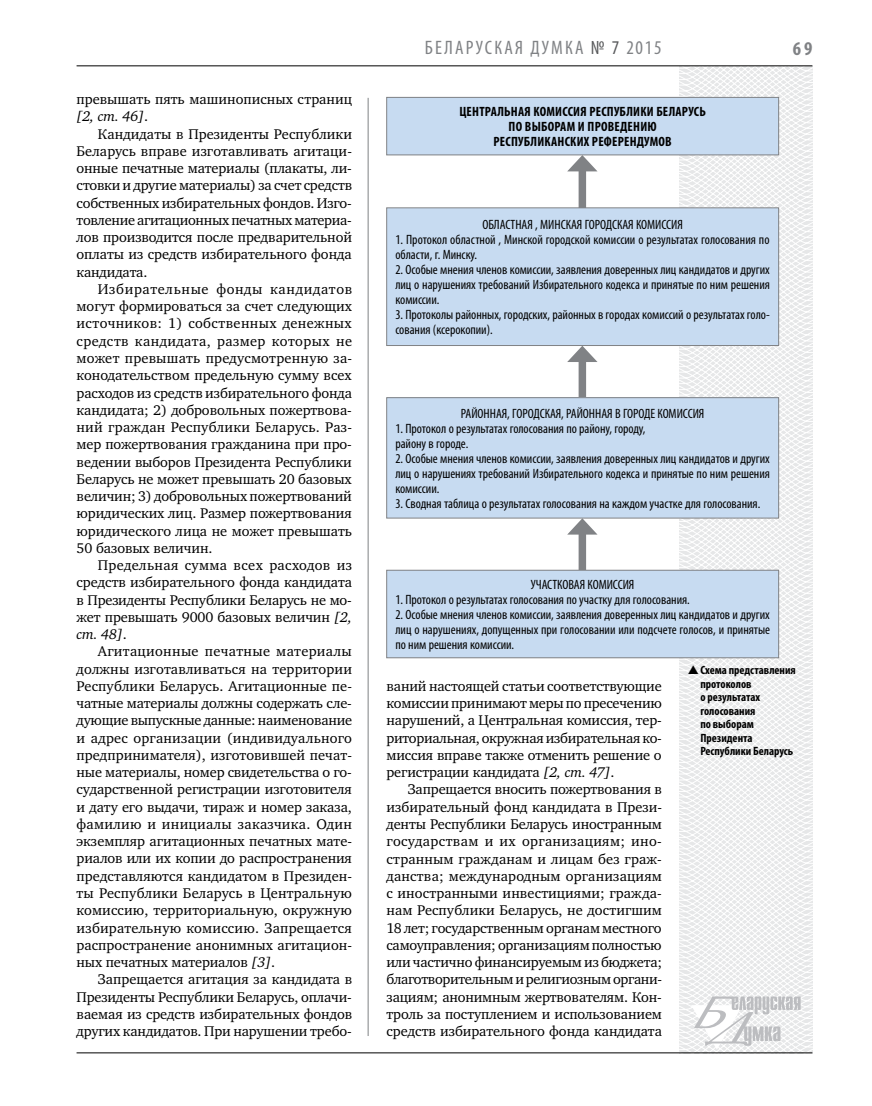
<style>
.page{position:relative;width:872px;height:1106px;background:#fff}
.page>*{position:absolute;margin:0;border:0;box-sizing:border-box;transform-origin:0 0}
.t1{font:condensed 19.5px "Myriad Pro";letter-spacing:.11em;color:#808285}
.t2{font:700 condensed 19.5px "Myriad Pro";color:#808285}
.t3{font:14.4px/17.2px "Charter C";letter-spacing:-.005em;color:#000;text-align:justify}
.t4{font:condensed 13.5px/15px "Myriad Pro";letter-spacing:-.005em;color:#000}
.t5{font:700 condensed 13.5px/15px "Myriad Pro";letter-spacing:.015em;color:#000}
.t6{font:700 condensed 12px/13.5px "Myriad Pro";color:#000}
.s1{font-style:italic}
.s2{color:#58595b}
</style>
<div class="page">
<hr style="left:368px;top:98px;width:1px;height:938px;background:#808285">
<svg style="left:621px;top:65px;width:192px;height:989px"></svg>
<svg style="left:691px;top:996px;width:109px;height:53px"></svg>
<hr style="left:77px;top:65px;width:735px;height:1px;background:#000">
<hr style="left:77px;top:1052px;width:735px;height:1px;background:#000">
<div style="left:578px;top:165px;width:8px;height:61px;background:#808285"></div>
<svg style="left:567px;top:155px;width:30px;height:16px"></svg>
<div style="left:578px;top:356px;width:8px;height:60px;background:#808285"></div>
<svg style="left:567px;top:346px;width:30px;height:16px"></svg>
<div style="left:578px;top:528px;width:8px;height:61px;background:#808285"></div>
<svg style="left:567px;top:518px;width:30px;height:16px"></svg>
<div style="left:387px;top:97px;width:391px;height:58px;background:#c7dbf1"></div>
<div style="left:386px;top:97px;width:393px;height:58px;border:1px solid #808285"></div>
<div style="left:387px;top:208px;width:391px;height:137px;background:#c7dbf1"></div>
<div style="left:386px;top:208px;width:393px;height:138px;border:1px solid #808285"></div>
<div style="left:387px;top:397px;width:391px;height:121px;background:#c7dbf1"></div>
<div style="left:386px;top:397px;width:393px;height:121px;border:1px solid #808285"></div>
<div style="left:387px;top:570px;width:391px;height:88px;background:#c7dbf1"></div>
<div style="left:386px;top:570px;width:393px;height:88px;border:1px solid #808285"></div>
<svg style="left:688px;top:665px;width:23px;height:10px"></svg>
<p class="t3" style="left:77px;top:91px;width:277px">превышать пять машинописных страниц <span class="s1">[2, ст. 46]</span>.</p>
<p class="t3" style="left:77px;top:125px;width:277px;text-indent:21px">Кандидаты в Президенты Республики Беларусь вправе изготавливать агитаци&shy;онные печатные материалы (плакаты, ли&shy;стовки и другие материалы) за счет средств собственных избирательных фондов. Изго&shy;товление агитационных печатных материа&shy;лов производится после предварительной оплаты из средств избирательного фонда кандидата.</p>
<p class="t3" style="left:77px;top:280px;width:277px;text-indent:21px">Избирательные фонды кандидатов могут формироваться за счет следующих источников: 1) собственных денежных средств кандидата, размер которых не может превышать предусмотренную за&shy;конодательством предельную сумму всех расходов из средств избирательного фонда кандидата; 2) добровольных пожертвова&shy;ний граждан Республики Беларусь. Раз&shy;мер пожертвования гражданина при про&shy;ведении выборов Президента Республики Беларусь не может превышать 20 базовых величин; 3) добровольных пожертвований юридических лиц. Размер пожертвования юридического лица не может превышать 50 базовых величин.</p>
<p class="t3" style="left:77px;top:556px;width:277px;text-indent:21px">Предельная сумма всех расходов из средств избирательного фонда кандидата в Президенты Республики Беларусь не мо&shy;жет превышать 9000 базовых величин <span class="s1">[2, ст. 48]</span>.</p>
<p class="t3" style="left:77px;top:643px;width:277px;text-indent:21px">Агитационные печатные материалы должны изготавливаться на территории Республики Беларусь. Агитационные пе&shy;чатные материалы должны содержать сле&shy;дующие выпускные данные: наименование и адрес организации (индивидуального предпринимателя), изготовившей печат&shy;ные материалы, номер свидетельства о го&shy;сударственной регистрации изготовителя и дату его выдачи, тираж и номер заказа, фамилию и инициалы заказчика. Один экземпляр агитационных печатных мате&shy;риалов или их копии до распространения представляются кандидатом в Президен&shy;ты Республики Беларусь в Центральную комиссию, территориальную, окружную избирательную комиссию. Запрещается распространение анонимных агитацион&shy;ных печатных материалов <span class="s1">[3]</span>.</p>
<p class="t3" style="left:77px;top:971px;width:277px;text-indent:21px">Запрещается агитация за кандидата в Президенты Республики Беларусь, оплачи&shy;ваемая из средств избирательных фондов других кандидатов. При нарушении требо-</p>
<h1 class="t1" style="left:425px;top:36px;width:238px">БЕЛАРУСКАЯ ДУМКА <span class="s2">№ 7</span> 2015</h1>
<h1 class="t2" style="left:793px;top:37px;width:21px">69</h1>
<p class="t5" style="left:508px;top:104px;width:198px;text-indent:-49px">Центральная комиссия Республ ики Беларусь по выборам и проведен</p>
<p class="t5" style="left:640px;top:119px;width:17px">ию</p>
<p class="t5" style="left:493px;top:134px;width:139px">республ иканских референдум</p>
<p class="t5" style="left:658px;top:134px;width:15px">ов</p>
<p class="t4" style="left:482px;top:217px;width:179px">ОБЛАСТНАЯ , МИНСКАЯ ГОРОДСКАЯ КОМИССИ</p>
<p class="t4" style="left:677px;top:217px;width:7px">Я</p>
<p class="t4" style="left:395px;top:232px;width:376px">1. Протокол областной , Минской городской комиссии о результатах голосования по области, г. Минску.</p>
<p class="t4" style="left:395px;top:262px;width:376px;text-align:justify">2. Особые мнения членов комиссии, заявления доверенных лиц кандидатов и других лиц о нарушениях требований Избирательного кодекса и принятые по ним решения комиссии.</p>
<p class="t4" style="left:395px;top:307px;width:376px">3. Протоколы районных, городских, районных в городах комиссий о результатах голо&shy;сования (ксерокопии).</p>
<p class="t4" style="left:461px;top:406px;width:222px">РАЙОННАЯ, ГОРОДСКАЯ, РАЙОННАЯ В ГОРОДЕ КОМИССИ</p>
<p class="t4" style="left:699px;top:406px;width:7px">Я</p>
<p class="t4" style="left:395px;top:421px;width:252px">1. Протокол о результатах голосования по району, городу, району в городе.</p>
<p class="t4" style="left:395px;top:451px;width:376px;text-align:justify">2. Особые мнения членов комиссии, заявления доверенных лиц кандидатов и других лиц о нарушениях требований Избирательного кодекса и принятые по ним решения комиссии.</p>
<p class="t4" style="left:395px;top:496px;width:366px">3. Сводная таблица о результатах голосования на каждом участке для голосования.</p>
<p class="t4" style="left:531px;top:577px;width:82px">УЧАСТКОВАЯ КОМИССИ</p>
<p class="t4" style="left:629px;top:577px;width:7px">Я</p>
<p class="t4" style="left:395px;top:592px;width:296px">1. Протокол о результатах голосования по участку для голосования.</p>
<p class="t4" style="left:395px;top:607px;width:376px;text-align:justify">2. Особые мнения членов комиссии, заявления доверенных лиц кандидатов и других лиц о нарушениях, допущенных при голосовании или подсчете голосов, и принятые по ним решения комиссии.</p>
<p class="t6" style="left:700px;top:663px;width:97px">Cхема представления протоколов<br>о результатах голосования<br>по выборам<br>Президента<br>Республики Беларусь</p>
<p class="t3" style="left:386px;top:677px;width:277px">ваний настоящей статьи соответствующие комиссии принимают меры по пресечению нарушений, а Центральная комиссия, тер&shy;риториальная, окружная избирательная ко&shy;миссия вправе также отменить решение о регистрации кандидата <span class="s1">[2, ст. 47]</span>.</p>
<p class="t3" style="left:386px;top:781px;width:277px;text-indent:21px">Запрещается вносить пожертвования в избирательный фонд кандидата в Прези&shy;денты Республики Беларусь иностранным государствам и их организациям; ино&shy;странным гражданам и лицам без граж&shy;данства; международным организациям с иностранными инвестициями; гражда&shy;нам Республики Беларусь, не достигшим 18 лет; государственным органам местного самоуправления; организациям полностью или частично финансируемым из бюджета; благотворительным и религиозным органи&shy;зациям; анонимным жертвователям. Кон&shy;троль за поступлением и использованием средств избирательного фонда кандидата</p>
</div>
